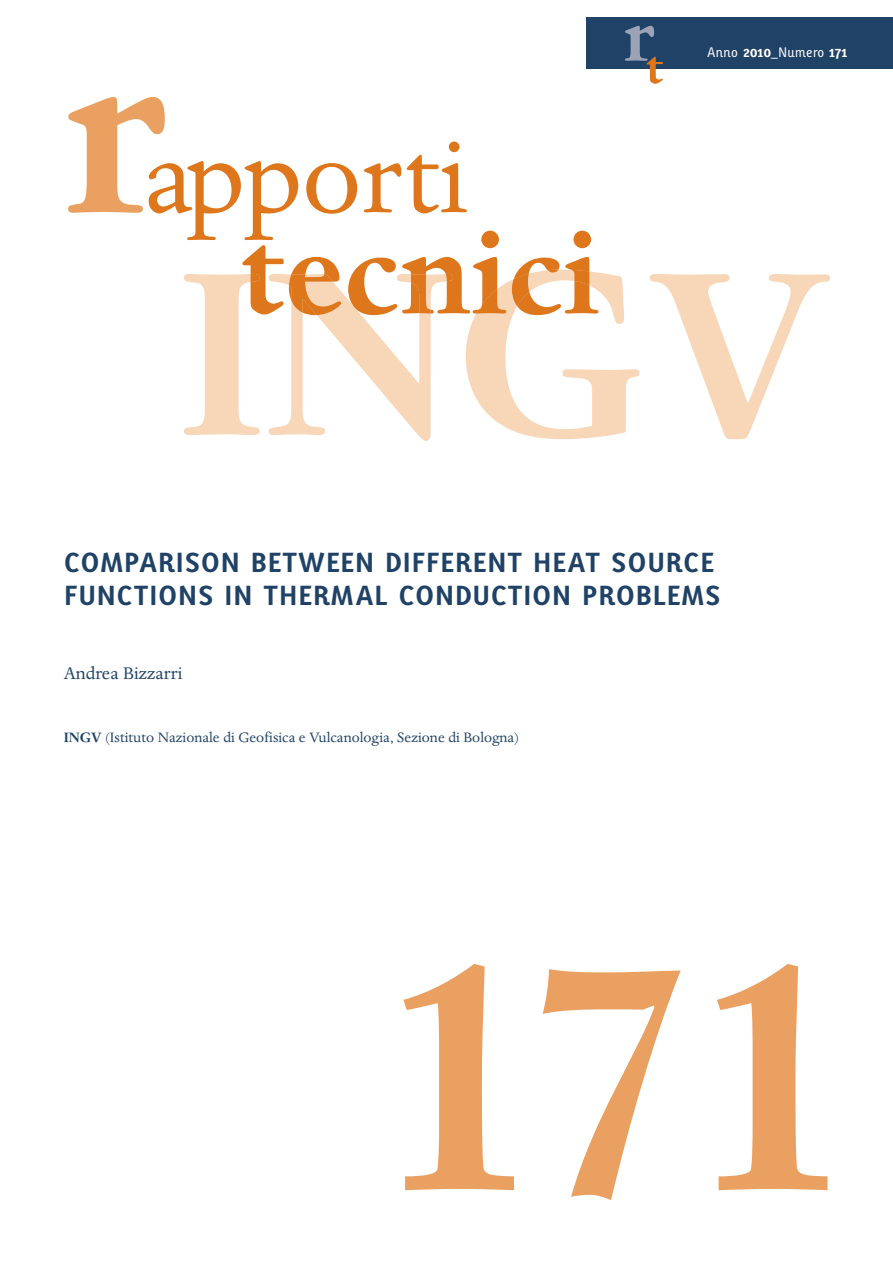
<style>
.page{position:relative;width:893px;height:1263px;background:#fff}
.page>*{position:absolute;margin:0;border:0;box-sizing:border-box;transform-origin:0 0}
.t1{font:700 132px "Dante";color:#de761b}
.t2{font:117px "Dante";color:#de761b}
.t3{font:700 51.6px "Dante";color:#de761b}
.t4{font:700 27px/32.4px "Karbid";letter-spacing:.01em;color:#1f4266}
.t5{font:19.5px "Dante";color:#1f4266}
.t6{font:15.75px "Dante";color:#1f4266}
.t7{font:13.5px "Karbid";color:#fff}
.s1{font-weight:700}
</style>
<div class="page">
<svg style="left:403px;top:964px;width:424px;height:236px"></svg>
<div style="left:587px;top:17px;width:306px;height:51px;background:#1f4266"></div>
<img style="left:625px;top:26px;width:29px;height:35px">
<svg style="left:68px;top:97px;width:97px;height:116px"></svg>
<svg style="left:184px;top:272px;width:646px;height:169px"></svg>
<svg style="left:242px;top:270px;width:356px;height:45px"></svg>
<h2 class="t2" style="left:144px;top:134px;width:325px">apporti</h2>
<h1 class="t1" style="left:240px;top:225px;width:360px">tecnici</h1>
<h3 class="t3" style="left:646px;top:49px;width:19px">t</h3>
<p class="t7" style="left:707px;top:44px;width:142px">Anno <span class="s1">2010</span>_Numero <span class="s1">171</span></p>
<p class="t4" style="left:64px;top:547px;width:659px">COMPARISON BETWEEN DIFFERENT HEAT SOURCE<br>FUNCTIONS IN THERMAL CONDUCTION PROBLEMS</p>
<p class="t5" style="left:64px;top:666px;width:120px">Andrea Bizzarri</p>
<p class="t6" style="left:64px;top:731px;width:456px"><span class="s1">INGV</span> (Istituto Nazionale di Geofisica e Vulcanologia, Sezione di Bologna)</p>
</div>
